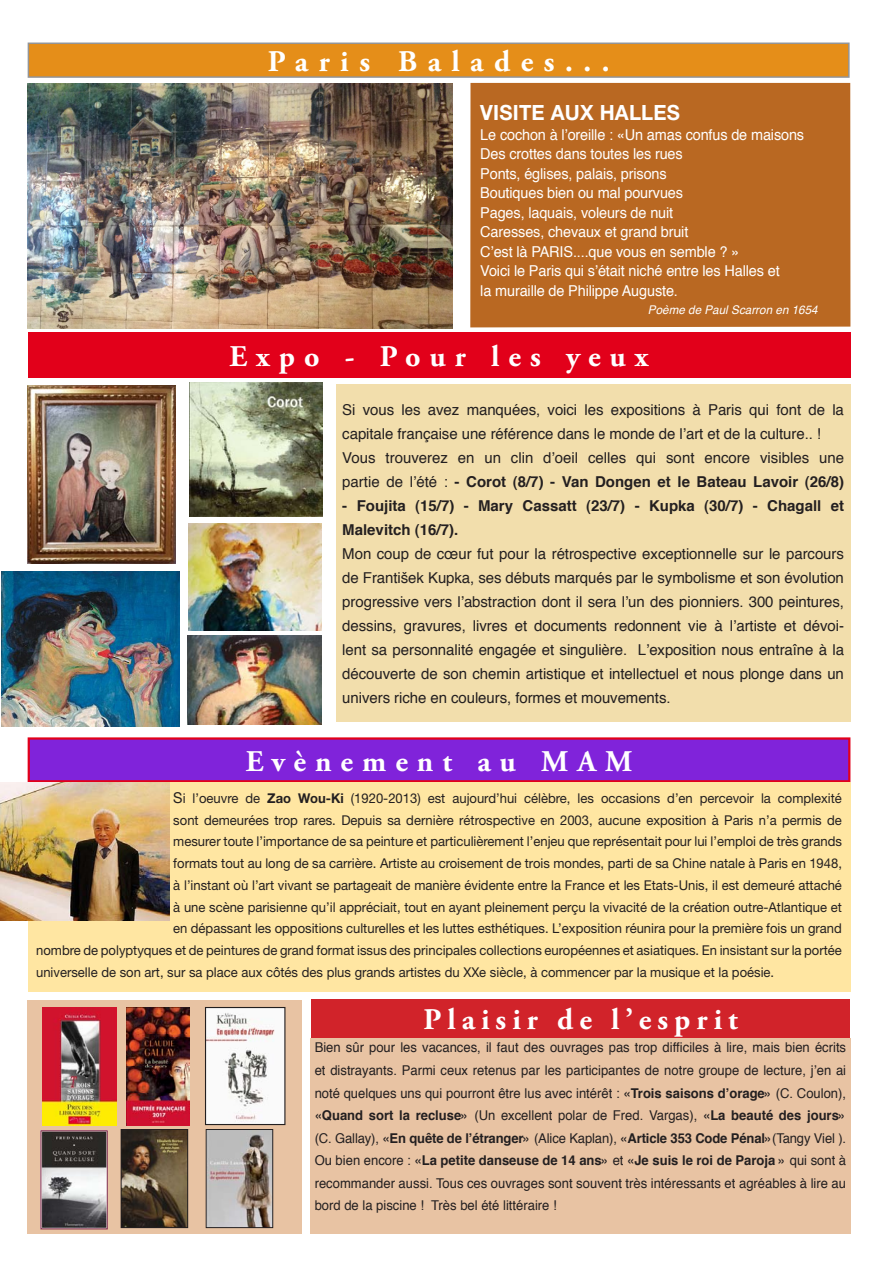
<style>
.page{position:relative;width:893px;height:1263px;background:#fff}
.page>*{position:absolute;margin:0;border:0;box-sizing:border-box;transform-origin:0 0}
.t1{font:700 30px "Adobe Garamond Pro";letter-spacing:.3em;color:#fff}
.t2{font:700 30px "Adobe Garamond Pro";letter-spacing:.2em;color:#fff}
.t3{font:700 30px "Adobe Garamond Pro";letter-spacing:.35em;color:#fff}
.t4{font:700 21px "Helvetica Neue";letter-spacing:.01em;color:#fff}
.t5{font:15px/24px "Helvetica";letter-spacing:-.005em;color:#231f20}
.t6{font:15px/19.5px "Helvetica";letter-spacing:-.01em;color:#fff}
.t7{font:700 15px/24px "Helvetica";color:#231f20}
.t8{font:13.5px "Helvetica Neue";color:#231f20}
.t9{font:13.5px/22.5px "Helvetica";color:#231f20;text-align:justify}
.t10{font:italic 12px "Helvetica";letter-spacing:.005em;color:#fff}
.s1{font-weight:700}
.s2{font-size:15px}
</style>
<div class="page">
<div style="left:28px;top:43px;width:821px;height:34px;background:#e58e19"></div>
<div style="left:28px;top:43px;width:822px;height:35px;border:2px solid #939598"></div>
<div style="left:470px;top:83px;width:380px;height:244px;background:#b96822"></div>
<div style="left:29px;top:738px;width:820px;height:43px;background:#8023da"></div>
<div style="left:28px;top:737px;width:822px;height:45px;border:2px solid #e2001a"></div>
<div style="left:28px;top:333px;width:822px;height:45px;background:#e2001a"></div>
<div style="left:336px;top:384px;width:514px;height:338px;background:#f2deac"></div>
<img style="left:28px;top:84px;width:425px;height:244px">
<div style="left:28px;top:782px;width:822px;height:210px;background:#ffe6a2"></div>
<div style="left:311px;top:999px;width:539px;height:39px;background:#d1232a"></div>
<div style="left:310px;top:1038px;width:540px;height:196px;background:#e8c3a3"></div>
<div style="left:28px;top:1001px;width:274px;height:233px;background:#e8c3a3"></div>
<img style="left:43px;top:1007px;width:74px;height:118px">
<img style="left:126px;top:1008px;width:63px;height:118px">
<img style="left:207px;top:1009px;width:76px;height:114px">
<div style="left:205px;top:1007px;width:80px;height:118px;border:1px solid #231f20"></div>
<img style="left:123px;top:1131px;width:63px;height:95px">
<div style="left:121px;top:1129px;width:67px;height:99px;border:1px solid #231f20"></div>
<img style="left:208px;top:1131px;width:63px;height:95px">
<div style="left:206px;top:1129px;width:67px;height:99px;border:1px solid #231f20"></div>
<img style="left:43px;top:1132px;width:62px;height:95px">
<img style="left:28px;top:385px;width:148px;height:179px">
<img style="left:189px;top:383px;width:133px;height:133px">
<img style="left:1px;top:571px;width:178px;height:155px">
<img style="left:187px;top:636px;width:135px;height:88px">
<img style="left:189px;top:523px;width:132px;height:108px">
<img style="left:0;top:782px;width:169px;height:138px">
<p class="t3" style="left:268px;top:44px;width:343px">Paris Balades...</p>
<p class="t4" style="left:480px;top:100px;width:201px">VISITE AUX HALLES</p>
<p class="t6" style="left:480px;top:125px;width:325px">Le cochon à l’oreille : «Un amas confus de maisons</p>
<p class="t6" style="left:480px;top:144px;width:204px">Des crottes dans toutes les rues</p>
<p class="t6" style="left:480px;top:164px;width:188px">Ponts, églises, palais, prisons</p>
<p class="t6" style="left:480px;top:183px;width:204px">Boutiques bien ou mal pourvues</p>
<p class="t6" style="left:480px;top:203px;width:194px">Pages, laquais, voleurs de nuit</p>
<p class="t6" style="left:480px;top:222px;width:210px">Caresses, chevaux et grand bruit</p>
<p class="t6" style="left:480px;top:242px;width:261px">C’est là PARIS....que vous en semble ? »</p>
<p class="t6" style="left:480px;top:261px;width:301px">Voici le Paris qui s’était niché entre les Halles et la muraille de Philippe Auguste.</p>
<p class="t10" style="left:648px;top:300px;width:171px">Poème de Paul Scarron en 1654</p>
<p class="t1" style="left:229px;top:339px;width:421px">Expo - Pour les yeux</p>
<p class="t5" style="left:342px;top:398px;width:503px">Si vous les avez manquées, voici les expositions à Paris qui font de la capitale française une référence dans le monde de l’art et de la culture.. !</p>
<p class="t5" style="left:342px;top:446px;width:503px">Vous trouverez en un clin d’oeil celles qui sont encore visibles une partie de l’été : <span class="s1">- Corot (8/7) - Van Dongen et le Bateau Lavoir (26/8)</span></p>
<p class="t7" style="left:342px;top:494px;width:503px">- Foujita (15/7) - Mary Cassatt (23/7) - Kupka (30/7) - Chagall et<br>Malevitch (16/7).</p>
<p class="t5" style="left:342px;top:542px;width:503px;text-align:justify">Mon coup de cœur fut pour la rétrospective exceptionnelle sur le parcours de František Kupka, ses débuts marqués par le symbolisme et son évolution progressive vers l’abstraction dont il sera l’un des pionniers. 300 peintures, dessins, gravures, livres et documents redonnent vie à l’artiste et dévoi&shy;lent sa personnalité engagée et singulière. L’exposition nous entraîne à la découverte de son chemin artistique et intellectuel et nous plonge dans un univers riche en couleurs, formes et mouvements.</p>
<p class="t1" style="left:246px;top:744px;width:388px">Evènement au MAM</p>
<p class="t8" style="left:173px;top:790px;width:670px"><span class="s2">S</span>i l’oeuvre de <span class="s1">Zao Wou-Ki</span> (1920-2013) est aujourd’hui célèbre, les occasions d’en percevoir la complexité</p>
<p class="t8" style="left:173px;top:812px;width:670px">sont demeurées trop rares. Depuis sa dernière rétrospective en 2003, aucune exposition à Paris n’a permis de</p>
<p class="t8" style="left:173px;top:833px;width:670px">mesurer toute l’importance de sa peinture et particulièrement l’enjeu que représentait pour lui l’emploi de très grands</p>
<p class="t8" style="left:173px;top:855px;width:670px">formats tout au long de sa carrière. Artiste au croisement de trois mondes, parti de sa Chine natale à Paris en 1948,</p>
<p class="t8" style="left:173px;top:877px;width:670px">à l’instant où l’art vivant se partageait de manière évidente entre la France et les Etats-Unis, il est demeuré attaché</p>
<p class="t8" style="left:173px;top:899px;width:670px">à une scène parisienne qu’il appréciait, tout en ayant pleinement perçu la vivacité de la création outre-Atlantique et</p>
<p class="t8" style="left:173px;top:920px;width:670px">en dépassant les oppositions culturelles et les luttes esthétiques. L’exposition réunira pour la première fois un grand</p>
<p class="t8" style="left:36px;top:942px;width:807px">nombre de polyptyques et de peintures de grand format issus des principales collections européennes et asiatiques. En insistant sur la portée</p>
<p class="t8" style="left:36px;top:964px;width:740px">universelle de son art, sur sa place aux côtés des plus grands artistes du XXe siècle, à commencer par la musique et la poésie.</p>
<p class="t2" style="left:424px;top:1002px;width:316px">Plaisir de l’esprit</p>
<p class="t9" style="left:315px;top:1037px;width:533px">Bien sûr pour les vacances, il faut des ouvrages pas trop difficiles à lire, mais bien écrits et distrayants. Parmi ceux retenus par les participantes de notre groupe de lecture, j’en ai noté quelques uns qui pourront être lus avec intérêt : <span class="s1">«Trois saisons d’orage»</span> (C. Coulon), <span class="s1">«Quand sort la recluse»</span> (Un excellent polar de Fred. Vargas), <span class="s1">«La beauté des jours» </span>(C. Gallay), <span class="s1">«En quête de l’étranger»</span> (Alice Kaplan), <span class="s1">«Article 353 Code Pénal»</span>(Tangy Viel ).<br>Ou bien encore : <span class="s1">«La petite danseuse de 14 ans»</span> et <span class="s1">«Je suis le roi de Paroja »</span> qui sont à recommander aussi. Tous ces ouvrages sont souvent très intéressants et agréables à lire au bord de la piscine ! Très bel été littéraire !</p>
</div>
